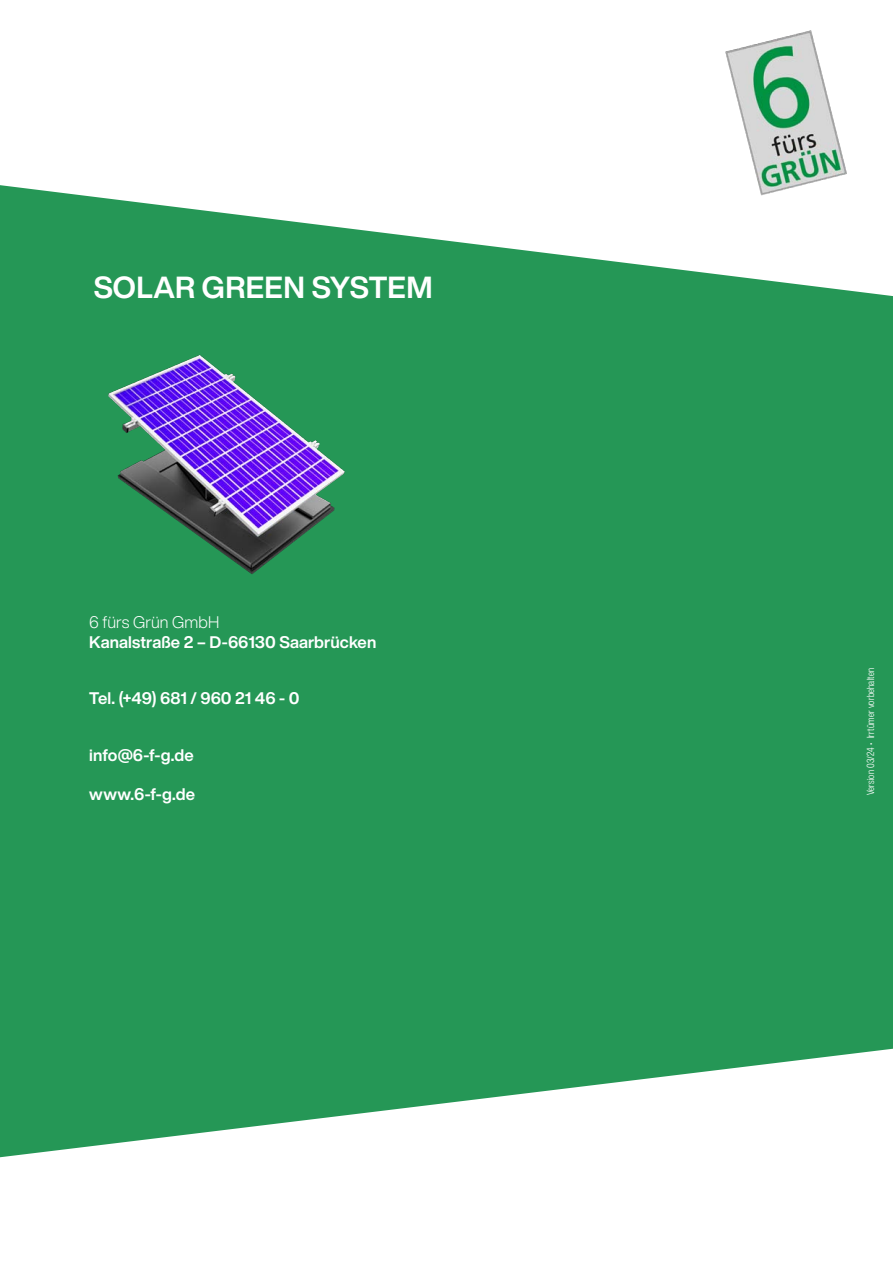
<style>
.page{position:relative;width:893px;height:1263px;background:#fff}
.page>*{position:absolute;margin:0;border:0;box-sizing:border-box;transform-origin:0 0}
.Logo_der_Marke__bold{font:700 30px "Helvetica Now Display";letter-spacing:.01em;color:#fff}
.Kontaktdaten_bold{font:700 16.5px "Helvetica Now Display";letter-spacing:.005em;color:#fff}
.Info_light{font:300 16.5px "Helvetica Now Display";letter-spacing:.005em;color:#fff}
.t1{font:300 10.2px "Helvetica Now Disp Cn";letter-spacing:.02em;color:#fff}
</style>
<div class="page">
<div style="left:0;top:43px;width:893px;height:1134px;background:#259756"></div>
<svg style="left:0;top:1049px;width:893px;height:128px;fill:#fff"></svg>
<svg style="left:0;top:43px;width:893px;height:253px;fill:#fff"></svg>
<img style="left:108px;top:355px;width:237px;height:219px">
<img style="left:723px;top:30px;width:127px;height:166px">
<p class="Logo_der_Marke__bold" style="left:94px;top:267px;width:340px">SOLAR GREEN SYSTEM</p>
<p class="Info_light" style="left:89px;top:611px;width:131px">6 fürs Grün GmbH</p>
<p class="Kontaktdaten_bold" style="left:89px;top:631px;width:289px">Kanalstraße 2 – D-66130 Saarbrücken</p>
<p class="Kontaktdaten_bold" style="left:89px;top:687px;width:212px">Tel. (+49) 681 / 960 21 46 - 0</p>
<p class="Kontaktdaten_bold" style="left:89px;top:744px;width:106px">info@6-f-g.de</p>
<p class="Kontaktdaten_bold" style="left:89px;top:783px;width:107px">www.6-f-g.de</p>
<p class="t1" style="left:864px;top:795px;width:129px;rotate:-90deg">Version 03/24 • Irrtümer vorbehalten</p>
</div>
